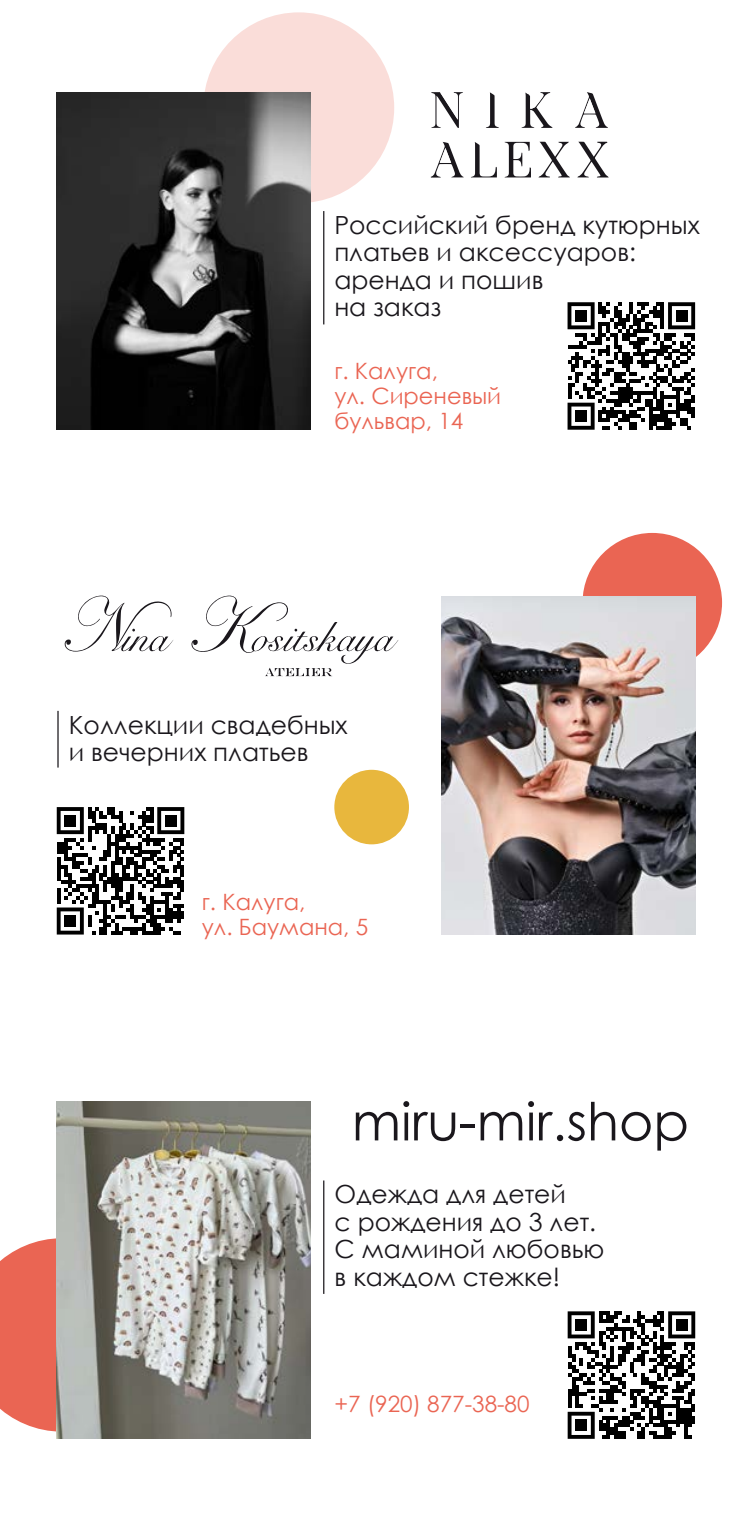
<style>
.page{position:relative;width:752px;height:1531px;background:#fff}
.page>*{position:absolute;margin:0;border:0;box-sizing:border-box;transform-origin:0 0}
.t1{font:52.5px "Century Gothic";color:#1a171c}
.t2{font:25px/27.5px "Century Gothic";color:#1a171c}
.t3{font:22.5px/25px "Century Gothic";color:#ea6553}
</style>
<div class="page">
<div style="left:203px;top:12px;width:191px;height:191px;background:#faddd9;border-radius:50%"></div>
<div style="left:334px;top:770px;width:75px;height:74px;background:#e8b73d;border-radius:50%"></div>
<div style="left:582px;top:533px;width:139px;height:139px;background:#ea6553;border-radius:50%"></div>
<svg style="left:0;top:1238px;width:57px;height:193px"></svg>
<hr style="left:323px;top:211px;width:1px;height:113px;background:#1a171c">
<hr style="left:57px;top:711px;width:2px;height:56px;background:#1a171c">
<svg style="left:430px;top:92px;width:178px;height:86px"></svg>
<svg style="left:567px;top:302px;width:127px;height:128px"></svg>
<div style="left:575px;top:310px;width:11px;height:12px;background:#000"></div>
<div style="left:675px;top:310px;width:12px;height:12px;background:#000"></div>
<div style="left:575px;top:410px;width:11px;height:12px;background:#000"></div>
<svg style="left:64px;top:596px;width:109px;height:55px"></svg>
<svg style="left:191px;top:596px;width:207px;height:80px"></svg>
<svg style="left:57px;top:807px;width:127px;height:127px"></svg>
<div style="left:64px;top:815px;width:12px;height:11px;background:#000"></div>
<div style="left:165px;top:815px;width:11px;height:11px;background:#000"></div>
<div style="left:64px;top:915px;width:12px;height:12px;background:#000"></div>
<img style="left:57px;top:92px;width:253px;height:338px">
<img style="left:441px;top:597px;width:253px;height:337px">
<hr style="left:323px;top:1180px;width:1px;height:114px;background:#1a171c">
<img style="left:57px;top:1101px;width:253px;height:338px">
<svg style="left:567px;top:1311px;width:128px;height:128px"></svg>
<div style="left:575px;top:1319px;width:11px;height:11px;background:#000"></div>
<div style="left:675px;top:1319px;width:12px;height:11px;background:#000"></div>
<div style="left:575px;top:1419px;width:11px;height:12px;background:#000"></div>
<p class="t2" style="left:334px;top:211px;width:366px">Российский бренд кутюрных платьев и аксессуаров: аренда и пошив<br>на заказ</p>
<p class="t3" style="left:334px;top:358px;width:168px">г. Калуга,<br>ул. Сиреневый бульвар, 14</p>
<p class="t2" style="left:69px;top:710px;width:280px">Коллекции свадебных и вечерних платьев</p>
<p class="t3" style="left:202px;top:888px;width:168px">г. Калуга,<br>ул. Баумана, 5</p>
<h1 class="t1" style="left:351px;top:1085px;width:338px">miru-mir.shop</h1>
<p class="t2" style="left:334px;top:1180px;width:271px">Одежда для детей<br>с рождения до 3 лет.<br>С маминой любовью в каждом стежке!</p>
<p class="t3" style="left:334px;top:1390px;width:196px">+7 (920) 877-38-80</p>
</div>
